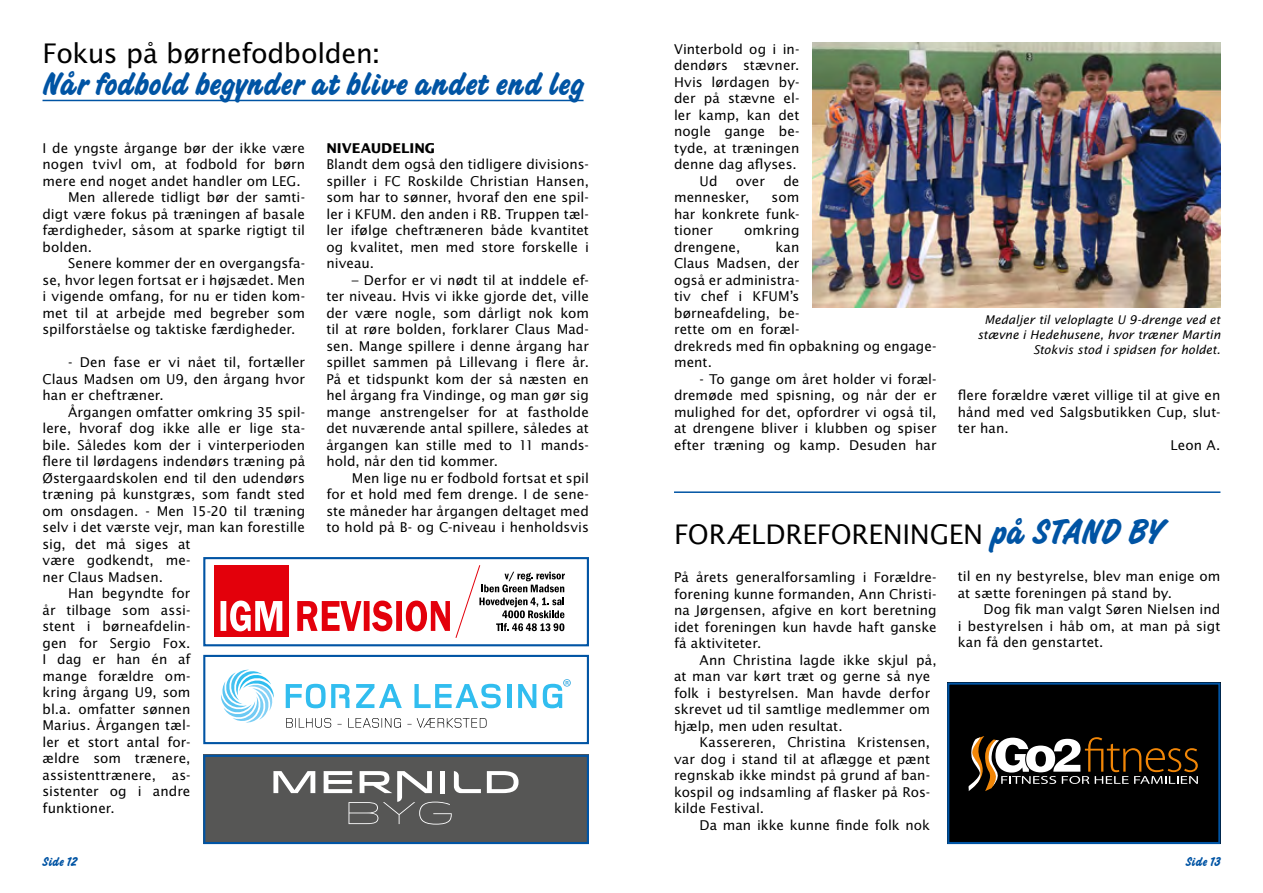
<style>
.page{position:relative;width:1263px;height:893px;background:#fff}
.page>*{position:absolute;margin:0;border:0;box-sizing:border-box;transform-origin:0 0}
.t1{font:37.5px "Challenge Bold Plain";color:#0054a4}
.t2{font:34.5px "Challenge Bold Plain";color:#0054a4}
.t3{font:27px "Lucida Sans Std";letter-spacing:-.01em;color:#000}
.t4{font:13.5px/16.5px "Lucida Sans Std";letter-spacing:.005em;color:#000;text-align:justify}
.t5{font:13.5px "Challenge Bold Plain";letter-spacing:.005em;color:#0054a4}
.t6{font:700 13.5px "Lucida Sans Std";color:#000}
.t7{font:italic 12px/15px "Lucida Sans Std";color:#000;text-align:right}
.s1{font-family:"Challenge Bold Plain";font-size:37.5px;color:#0054a4}
</style>
<div class="page">
<div style="left:947px;top:682px;width:273px;height:162px;background:#000"></div>
<svg style="left:968px;top:736px;width:230px;height:55px"></svg>
<div style="left:947px;top:682px;width:273px;height:162px;border:2px solid #0054a4"></div>
<div style="left:203px;top:755px;width:386px;height:89px;background:#565655"></div>
<svg style="left:273px;top:771px;width:42px;height:22px"></svg>
<svg style="left:487px;top:771px;width:31px;height:22px"></svg>
<svg style="left:324px;top:771px;width:157px;height:54px"></svg>
<div style="left:203px;top:755px;width:386px;height:89px;border:2px solid #0054a4"></div>
<svg style="left:286px;top:718px;width:201px;height:10px"></svg>
<svg style="left:221px;top:669px;width:53px;height:54px"></svg>
<svg style="left:286px;top:684px;width:64px;height:24px"></svg>
<svg style="left:356px;top:684px;width:46px;height:24px"></svg>
<svg style="left:414px;top:684px;width:87px;height:24px"></svg>
<hr style="left:507px;top:684px;width:4px;height:24px;background:#31bdef">
<svg style="left:518px;top:684px;width:18px;height:24px"></svg>
<svg style="left:543px;top:679px;width:28px;height:29px"></svg>
<div style="left:203px;top:655px;width:386px;height:89px;border:2px solid #0054a4"></div>
<hr style="left:43px;top:100px;width:540px;height:1px;background:#0054a4">
<img style="left:812px;top:43px;width:408px;height:265px">
<div style="left:214px;top:565px;width:75px;height:72px;background:#e3000b"></div>
<svg style="left:221px;top:601px;width:61px;height:30px"></svg>
<svg style="left:297px;top:565px;width:268px;height:73px"></svg>
<div style="left:203px;top:557px;width:386px;height:89px;border:2px solid #0054a4"></div>
<hr style="left:674px;top:491px;width:546px;height:2px;background:#0054a4">
<h3 class="t3" style="left:43px;top:38px;width:339px">Fokus på børnefodbolden:</h3>
<h2 class="t2" style="left:43px;top:63px;width:542px">Når fodbold begynder at blive andet end leg</h2>
<p class="t4" style="left:43px;top:140px;width:264px">I de yngste årgange bør der ikke være</p>
<p class="t4" style="left:43px;top:157px;width:264px">nogen tvivl om, at fodbold for børn</p>
<p class="t4" style="left:43px;top:173px;width:260px">mere end noget andet handler om LEG.</p>
<p class="t4" style="left:68px;top:190px;width:239px">Men allerede tidligt bør der samti-</p>
<p class="t4" style="left:43px;top:206px;width:264px">digt være fokus på træningen af basale</p>
<p class="t4" style="left:43px;top:223px;width:264px">færdigheder, såsom at sparke rigtigt til</p>
<p class="t4" style="left:43px;top:239px;width:51px">bolden.</p>
<p class="t4" style="left:68px;top:256px;width:239px">Senere kommer der en overgangsfa-</p>
<p class="t4" style="left:43px;top:272px;width:264px">se, hvor legen fortsat er i højsædet. Men</p>
<p class="t4" style="left:43px;top:289px;width:264px">i vigende omfang, for nu er tiden kom-</p>
<p class="t4" style="left:43px;top:305px;width:264px">met til at arbejde med begreber som</p>
<p class="t4" style="left:43px;top:322px;width:254px">spilforståelse og taktiske færdigheder.</p>
<p class="t4" style="left:43px;top:355px;width:264px;text-indent:26px">- Den fase er vi nået til, fortæller Claus Madsen om U9, den årgang hvor han er cheftræner.</p>
<p class="t4" style="left:68px;top:404px;width:239px">Årgangen omfatter omkring 35 spil-</p>
<p class="t4" style="left:43px;top:421px;width:264px">lere, hvoraf dog ikke alle er lige sta-</p>
<p class="t4" style="left:43px;top:437px;width:264px">bile. Således kom der i vinterperioden</p>
<p class="t4" style="left:43px;top:454px;width:264px">flere til lørdagens indendørs træning på</p>
<p class="t4" style="left:43px;top:470px;width:264px">Østergaardskolen end til den udendørs</p>
<p class="t4" style="left:43px;top:487px;width:264px">træning på kunstgræs, som fandt sted</p>
<p class="t4" style="left:43px;top:503px;width:264px">om onsdagen. - Men 15-20 til træning</p>
<p class="t4" style="left:43px;top:519px;width:264px">selv i det værste vejr, man kan forestille</p>
<p class="t4" style="left:43px;top:536px;width:150px">sig, det må siges at</p>
<p class="t4" style="left:43px;top:552px;width:149px">være godkendt, me-</p>
<p class="t4" style="left:43px;top:569px;width:122px">ner Claus Madsen.</p>
<p class="t4" style="left:68px;top:585px;width:124px">Han begyndte for</p>
<p class="t4" style="left:43px;top:602px;width:149px">år tilbage som assi-</p>
<p class="t4" style="left:43px;top:618px;width:149px">stent i børneafdelin-</p>
<p class="t4" style="left:43px;top:635px;width:149px">gen for Sergio Fox.</p>
<p class="t4" style="left:43px;top:651px;width:149px">I dag er han én af</p>
<p class="t4" style="left:43px;top:668px;width:149px">mange forældre om-</p>
<p class="t4" style="left:43px;top:684px;width:149px">kring årgang U9, som</p>
<p class="t4" style="left:43px;top:701px;width:149px">bl.a. omfatter sønnen</p>
<p class="t4" style="left:43px;top:717px;width:149px">Marius. Årgangen tæl-</p>
<p class="t4" style="left:43px;top:734px;width:149px">ler et stort antal for-</p>
<p class="t4" style="left:43px;top:750px;width:149px">ældre som trænere,</p>
<p class="t4" style="left:43px;top:767px;width:149px">assistenttrænere, as-</p>
<p class="t4" style="left:43px;top:783px;width:149px">sistenter og i andre</p>
<p class="t4" style="left:43px;top:800px;width:74px">funktioner.</p>
<p class="t6" style="left:326px;top:140px;width:110px">NIVEAUDELING</p>
<p class="t4" style="left:326px;top:156px;width:264px">Blandt dem også den tidligere divisions&shy;spiller i FC Roskilde Christian Hansen, som har to sønner, hvoraf den ene spil&shy;ler i KFUM. den anden i RB. Truppen tæl&shy;ler ifølge cheftræneren både kvantitet og kvalitet, men med store forskelle i niveau.</p>
<p class="t4" style="left:326px;top:272px;width:264px;text-indent:26px">– Derfor er vi nødt til at inddele ef&shy;ter niveau. Hvis vi ikke gjorde det, ville der være nogle, som dårligt nok kom til at røre bolden, forklarer Claus Mad&shy;sen. Mange spillere i denne årgang har spillet sammen på Lillevang i flere år.<br>På et tidspunkt kom der så næsten en hel årgang fra Vindinge, og man gør sig mange anstrengelser for at fastholde det nuværende antal spillere, således at årgangen kan stille med to 11 mands&shy;hold, når den tid kommer.</p>
<p class="t4" style="left:326px;top:470px;width:264px;text-indent:26px">Men lige nu er fodbold fortsat et spil for et hold med fem drenge. I de sene&shy;ste måneder har årgangen deltaget med to hold på B- og C-niveau i henholdsvis</p>
<p class="t4" style="left:674px;top:41px;width:127px">Vinterbold og i in-</p>
<p class="t4" style="left:674px;top:57px;width:127px">dendørs stævner.</p>
<p class="t4" style="left:674px;top:74px;width:127px">Hvis lørdagen by-</p>
<p class="t4" style="left:674px;top:90px;width:127px">der på stævne el-</p>
<p class="t4" style="left:674px;top:107px;width:127px">ler kamp, kan det</p>
<p class="t4" style="left:674px;top:123px;width:127px">nogle gange be-</p>
<p class="t4" style="left:674px;top:140px;width:127px">tyde, at træningen</p>
<p class="t4" style="left:674px;top:156px;width:124px">denne dag aflyses.</p>
<p class="t4" style="left:699px;top:173px;width:19px">Ud</p>
<p class="t4" style="left:736px;top:173px;width:31px">over</p>
<p class="t4" style="left:783px;top:173px;width:18px">de</p>
<p class="t4" style="left:674px;top:189px;width:77px">mennesker,</p>
<p class="t4" style="left:674px;top:189px;width:127px;text-indent:98px">som har konkrete funk&shy;tioner</p>
<p class="t4" style="left:744px;top:222px;width:57px">omkring</p>
<p class="t4" style="left:674px;top:239px;width:264px;text-align:left;text-indent:101px">kan<br>Claus Madsen, der<br>også er administra-<br>tiv chef i KFUM’s<br>børneafdeling, be-<br>rette om en foræl-<br>drekreds med fin opbakning og engage&shy;ment.</p>
<p class="t4" style="left:674px;top:371px;width:264px;text-indent:26px">- To gange om året holder vi foræl&shy;dremøde med spisning, og når der er mulighed for det, opfordrer vi også til, at drengene bliver i klubben og spiser efter træning og kamp. Desuden har</p>
<p class="t4" style="left:674px;top:239px;width:68px">drengene,</p>
<p class="t7" style="left:977px;top:313px;width:245px">Medaljer til veloplagte U 9-drenge ved et stævne i Hedehusene, hvor træner Martin<br>Stokvis stod i spidsen for holdet.</p>
<p class="t4" style="left:958px;top:387px;width:264px">flere forældre været villige til at give en</p>
<p class="t4" style="left:958px;top:404px;width:264px">hånd med ved Salgsbutikken Cup, slut-</p>
<p class="t4" style="left:958px;top:420px;width:52px">ter han.</p>
<p class="t4" style="left:1170px;top:437px;width:51px">Leon A.</p>
<h3 class="t3" style="left:674px;top:519px;width:393px">FORÆLDREFORENINGEN <span class="s1">på Stand</span></h3>
<h1 class="t1" style="left:1128px;top:509px;width:33px">By</h1>
<p class="t4" style="left:674px;top:569px;width:264px">På årets generalforsamling i Forældre&shy;forening kunne formanden, Ann Christi&shy;na Jørgensen, afgive en kort beretning idet foreningen kun havde haft ganske få aktiviteter.</p>
<p class="t4" style="left:674px;top:652px;width:264px;text-align:left;text-indent:26px">Ann Christina lagde ikke skjul på, at man var kørt træt og gerne så nye folk i bestyrelsen. Man havde derfor skrevet ud til samtlige medlemmer om hjælp, men uden resultat.</p>
<p class="t4" style="left:674px;top:734px;width:258px;text-indent:26px">Kassereren, Christina Kristensen, var dog i stand til at aflægge et pænt regnskab ikke mindst på grund af ban&shy;kospil og indsamling af flasker på Ros&shy;kilde Festival.</p>
<p class="t4" style="left:699px;top:817px;width:232px">Da man ikke kunne finde folk nok</p>
<p class="t4" style="left:958px;top:569px;width:264px">til en ny bestyrelse, blev man enige om at sætte foreningen på stand by.</p>
<p class="t4" style="left:958px;top:602px;width:264px;text-indent:26px">Dog fik man valgt Søren Nielsen ind i bestyrelsen i håb om, at man på sigt kan få den genstartet.</p>
<p class="t5" style="left:43px;top:853px;width:36px">Side 12</p>
<p class="t5" style="left:1186px;top:853px;width:36px">Side 13</p>
</div>
